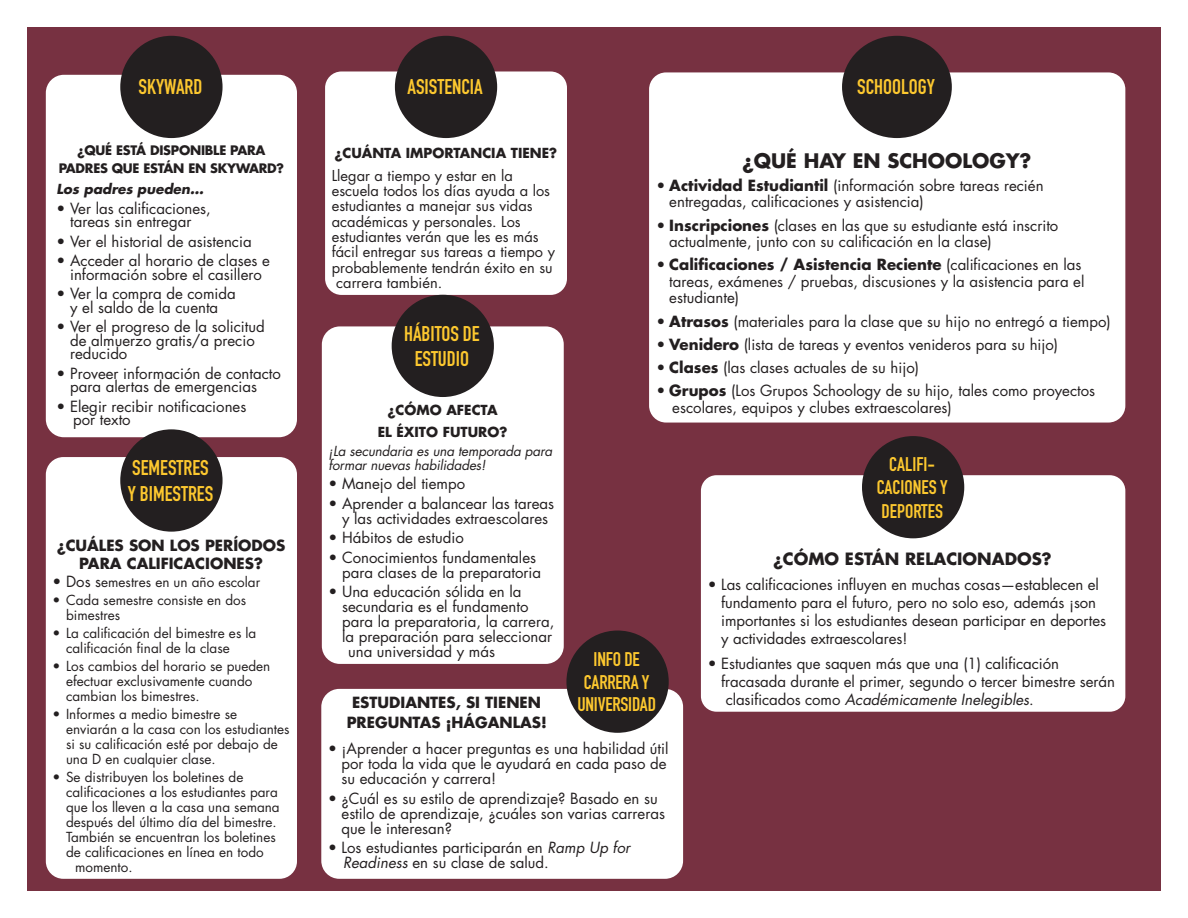
<style>
.page{position:relative;width:1188px;height:918px;background:#fff}
.page>*{position:absolute;margin:0;border:0;box-sizing:border-box;transform-origin:0 0}
.t1{font:700 21px/25.2px "DIN Condensed";color:#fdc82f;text-align:center}
.t2{font:700 19.5px/23.4px "DIN Condensed";letter-spacing:-.01em;color:#fdc82f;text-align:center}
.t3{font:700 19.5px "Futura Std";color:#231f20}
.t4{font:700 16.5px "Futura Std";color:#231f20}
.t5{font:15px/15px "Futura Std";color:#231f20}
.t6{font:700 15px/19.8px "Futura Std";color:#231f20;text-align:center}
.t7{font:italic 15px "Futura Std";letter-spacing:-.005em;color:#231f20}
.t8{font:14.7px "Futura Std";color:#231f20}
.t9{font:13.5px/15px "Futura Std";color:#231f20}
.t10{font:italic 13.5px/13.2px "Futura Std";letter-spacing:-.01em;color:#231f20}
.t11{font:700 13.5px/21.6px "Futura Std";color:#231f20;text-align:center}
.t12{font:italic 700 13.5px "Futura Std";color:#231f20}
.t13{font:700 12.75px/17.4px "Futura Std";letter-spacing:-.02em;color:#231f20;text-align:center}
.s1{font-size:15px}
.s2{font-weight:700}
.s3{font-style:normal}
.s4{font-style:italic}
</style>
<div class="page">
<div style="left:27px;top:27px;width:1134px;height:864px;background:#773141"></div>
<div style="left:701px;top:475px;width:424px;height:237px;background:#fff;border-radius:16px"></div>
<div style="left:862px;top:436px;width:102px;height:102px;background:#231f20;border-radius:50%"></div>
<div style="left:325px;top:71px;width:242px;height:224px;background:#fff;border-radius:16px"></div>
<div style="left:395px;top:36px;width:102px;height:102px;background:#231f20;border-radius:50%"></div>
<div style="left:322px;top:326px;width:242px;height:338px;background:#fff;border-radius:18px"></div>
<div style="left:392px;top:295px;width:102px;height:102px;background:#231f20;border-radius:50%"></div>
<div style="left:321px;top:689px;width:362px;height:190px;background:#fff;border-radius:18px"></div>
<div style="left:566px;top:631px;width:103px;height:102px;background:#231f20;border-radius:50%"></div>
<div style="left:649px;top:72px;width:476px;height:351px;background:#fff;border-radius:17px"></div>
<div style="left:842px;top:36px;width:110px;height:102px;background:#231f20;border-radius:50%"></div>
<div style="left:46px;top:75px;width:251px;height:362px;background:#fff;border-radius:18px"></div>
<div style="left:120px;top:36px;width:103px;height:102px;background:#231f20;border-radius:50%"></div>
<div style="left:46px;top:457px;width:251px;height:422px;background:#fff;border-radius:18px"></div>
<div style="left:120px;top:429px;width:103px;height:103px;background:#231f20;border-radius:50%"></div>
<p class="t1" style="left:139px;top:74px;width:65px">SKYWARD</p>
<p class="t13" style="left:59px;top:142px;width:227px">¿QUÉ ESTÁ DISPONIBLE PARA<br>PADRES QUE ESTÁN EN SKYWARD?</p>
<p class="t12" style="left:57px;top:180px;width:148px">Los padres pueden…</p>
<p class="t5" style="left:57px;top:202px;width:156px;line-height:13.5px;text-align:center">• Ver las calificaciones, tareas sin entregar</p>
<p class="t5" style="left:57px;top:234px;width:197px">• Ver el historial de asistencia</p>
<p class="t5" style="left:57px;top:254px;width:215px;line-height:13.5px;text-align:center">• Acceder al horario de clases e información sobre el casillero</p>
<p class="t5" style="left:57px;top:287px;width:181px;line-height:13.5px;text-align:center">• Ver la compra de comida y el saldo de la cuenta</p>
<p class="t5" style="left:70px;top:320px;width:196px;line-height:13.5px;text-indent:-14px">• Ver el progreso de la solicitud de almuerzo gratis/a precio reducido</p>
<p class="t5" style="left:70px;top:367px;width:212px;line-height:13.5px;text-indent:-14px">• Proveer información de contacto para alertas de emergencias</p>
<p class="t5" style="left:73px;top:400px;width:175px;line-height:13.5px;text-indent:-16px">• Elegir recibir notificaciones por texto</p>
<p class="t1" style="left:128px;top:455px;width:87px;text-align:left">SEMESTRES<br>Y BIMESTRES</p>
<p class="t6" style="left:57px;top:536px;width:230px;line-height:18.3px">¿CUÁLES SON LOS PERÍODOS<br>PARA CALIFICACIONES?</p>
<p class="t9" style="left:53px;top:575px;width:209px"><span class="s1">• Dos s</span>emestres en un año escolar</p>
<p class="t9" style="left:66px;top:593px;width:182px;text-indent:-14px">• Cada semestre consiste en dos bimestres</p>
<p class="t9" style="left:66px;top:626px;width:192px;text-indent:-14px">• La calificación del bimestre es la calificación final de la clase</p>
<p class="t9" style="left:66px;top:659px;width:206px;text-indent:-14px">• Los cambios del horario se pueden efectuar exclusivamente cuando cambian los bimestres.</p>
<p class="t9" style="left:66px;top:707px;width:225px;text-indent:-14px">• Informes a medio bimestre se enviarán a la casa con los estudiantes si su calificación esté por debajo de una D en cualquier clase.</p>
<p class="t9" style="left:53px;top:770px;width:192px">• Se distribuyen los boletines de</p>
<p class="t9" style="left:66px;top:785px;width:213px">calificaciones a los estudiantes para</p>
<p class="t9" style="left:66px;top:800px;width:215px">que los lleven a la casa una semana</p>
<p class="t9" style="left:66px;top:815px;width:212px">después del último día del bimestre.</p>
<p class="t9" style="left:66px;top:830px;width:211px">También se encuentran los boletines</p>
<p class="t9" style="left:66px;top:845px;width:199px">de calificaciones en línea en todo</p>
<p class="t9" style="left:75px;top:860px;width:59px">momento.</p>
<p class="t1" style="left:407px;top:74px;width:77px">ASISTENCIA</p>
<p class="t1" style="left:857px;top:74px;width:79px">SCHOOLOGY</p>
<p class="t11" style="left:334px;top:142px;width:224px">¿CUÁNTA IMPORTANCIA TIENE?</p>
<p class="t8" style="left:332px;top:166px;width:183px">Llegar a tiempo y estar en la</p>
<p class="t8" style="left:332px;top:181px;width:220px">escuela todos los días ayuda a los</p>
<p class="t8" style="left:332px;top:197px;width:202px">estudiantes a manejar sus vidas</p>
<p class="t8" style="left:332px;top:212px;width:190px">académicas y personales. Los</p>
<p class="t8" style="left:332px;top:227px;width:208px">estudiantes verán que les es más</p>
<p class="t8" style="left:332px;top:243px;width:225px">fácil entregar sus tareas a tiempo y</p>
<p class="t8" style="left:332px;top:258px;width:222px">probablemente tendrán éxito en su</p>
<p class="t8" style="left:336px;top:273px;width:107px">carrera también.</p>
<p class="t3" style="left:742px;top:147px;width:291px">¿QUÉ HAY EN SCHOOLOGY?</p>
<p class="t5" style="left:669px;top:177px;width:376px;line-height:16.5px;text-indent:-14px"><span class="s2">• Actividad Estudiantil</span> (información sobre tareas recién entregadas, calificaciones y asistencia)</p>
<p class="t5" style="left:669px;top:217px;width:391px;line-height:16.5px;text-indent:-14px"><span class="s2">• Inscripciones</span> (clases en las que su estudiante está inscrito actualmente, junto con su calificación en la clase)</p>
<p class="t5" style="left:669px;top:257px;width:417px;line-height:16.5px;text-indent:-14px"><span class="s2">• Calificaciones / Asistencia Reciente</span> (calificaciones en las tareas, exámenes / pruebas, discusiones y la asistencia para el estudiante)</p>
<p class="t5" style="left:656px;top:314px;width:456px"><span class="s2">• Atrasos</span> (materiales para la clase que su hijo no entregó a tiempo)</p>
<p class="t5" style="left:656px;top:337px;width:404px"><span class="s2">• Venidero</span> (lista de tareas y eventos venideros para su hijo)</p>
<p class="t5" style="left:656px;top:360px;width:265px"><span class="s2">• Clases</span> (las clases actuales de su hijo)</p>
<p class="t5" style="left:672px;top:383px;width:424px;line-height:16.5px;text-indent:-16px"><span class="s2">• Grupos</span> (Los Grupos Schoology de su hijo, tales como proyectos escolares, equipos y clubes extraescolares)</p>
<p class="t1" style="left:404px;top:321px;width:77px">HÁBITOS DE<br>ESTUDIO</p>
<p class="t11" style="left:378px;top:399px;width:131px">¿CÓMO AFECTA<br>EL ÉXITO FUTURO?</p>
<p class="t10" style="left:329px;top:445px;width:225px">¡La secundaria es una temporada para formar nuevas habilidades!</p>
<p class="t5" style="left:329px;top:476px;width:138px">• Manejo del tiempo</p>
<p class="t5" style="left:329px;top:496px;width:227px;text-align:center">• Aprender a balancear las tareas y las actividades extraescolares</p>
<p class="t5" style="left:329px;top:530px;width:137px">• Hábitos de estudio</p>
<p class="t5" style="left:342px;top:550px;width:201px;text-indent:-14px">• Conocimientos fundamentales para clases de la preparatoria</p>
<p class="t5" style="left:329px;top:584px;width:194px">• Una educación sólida en la</p>
<p class="t5" style="left:342px;top:599px;width:188px">secundaria es el fundamento</p>
<p class="t5" style="left:342px;top:614px;width:214px">para la preparatoria, la carrera,</p>
<p class="t5" style="left:342px;top:629px;width:211px">la preparación para seleccionar</p>
<p class="t5" style="left:348px;top:644px;width:148px">una universidad y más</p>
<p class="t2" style="left:877px;top:452px;width:73px">CALIFI-<br>CACIONES Y<br>DEPORTES</p>
<p class="t4" style="left:773px;top:548px;width:280px">¿CÓMO ESTÁN RELACIONADOS?</p>
<p class="t5" style="left:721px;top:576px;width:386px;line-height:18px;text-indent:-14px">• Las calificaciones influyen en muchas cosas—establecen el fundamento para el futuro, pero no solo eso, además ¡son importantes si los estudiantes desean participar en deportes y actividades extraescolares!</p>
<p class="t5" style="left:708px;top:656px;width:353px">• Estudiantes que saquen más que una (1) calificación</p>
<p class="t5" style="left:721px;top:674px;width:395px">fracasada durante el primer, segundo o tercer bimestre serán</p>
<p class="t7" style="left:726px;top:690px;width:310px"><span class="s3">clasificados como</span> Académicamente Inelegibles<span class="s3">.</span></p>
<p class="t2" style="left:577px;top:648px;width:80px;line-height:22.5px">INFO DE<br>CARRERA Y<br>UNIVERSIDAD</p>
<p class="t6" style="left:347px;top:692px;width:202px">ESTUDIANTES, SI TIENEN<br>PREGUNTAS ¡HÁGANLAS!</p>
<p class="t5" style="left:342px;top:741px;width:329px;text-indent:-14px">• ¡Aprender a hacer preguntas es una habilidad útil por toda la vida que le ayudará en cada paso de su educación y carrera!</p>
<p class="t5" style="left:342px;top:791px;width:325px;text-indent:-14px">• ¿Cuál es su estilo de aprendizaje? Basado en su estilo de aprendizaje, ¿cuáles son varias carreras que le interesan?</p>
<p class="t5" style="left:343px;top:840px;width:289px;text-indent:-15px">• Los estudiantes participarán en <span class="s4">Ramp Up for<br>Readiness</span> en su clase de salud.</p>
</div>
